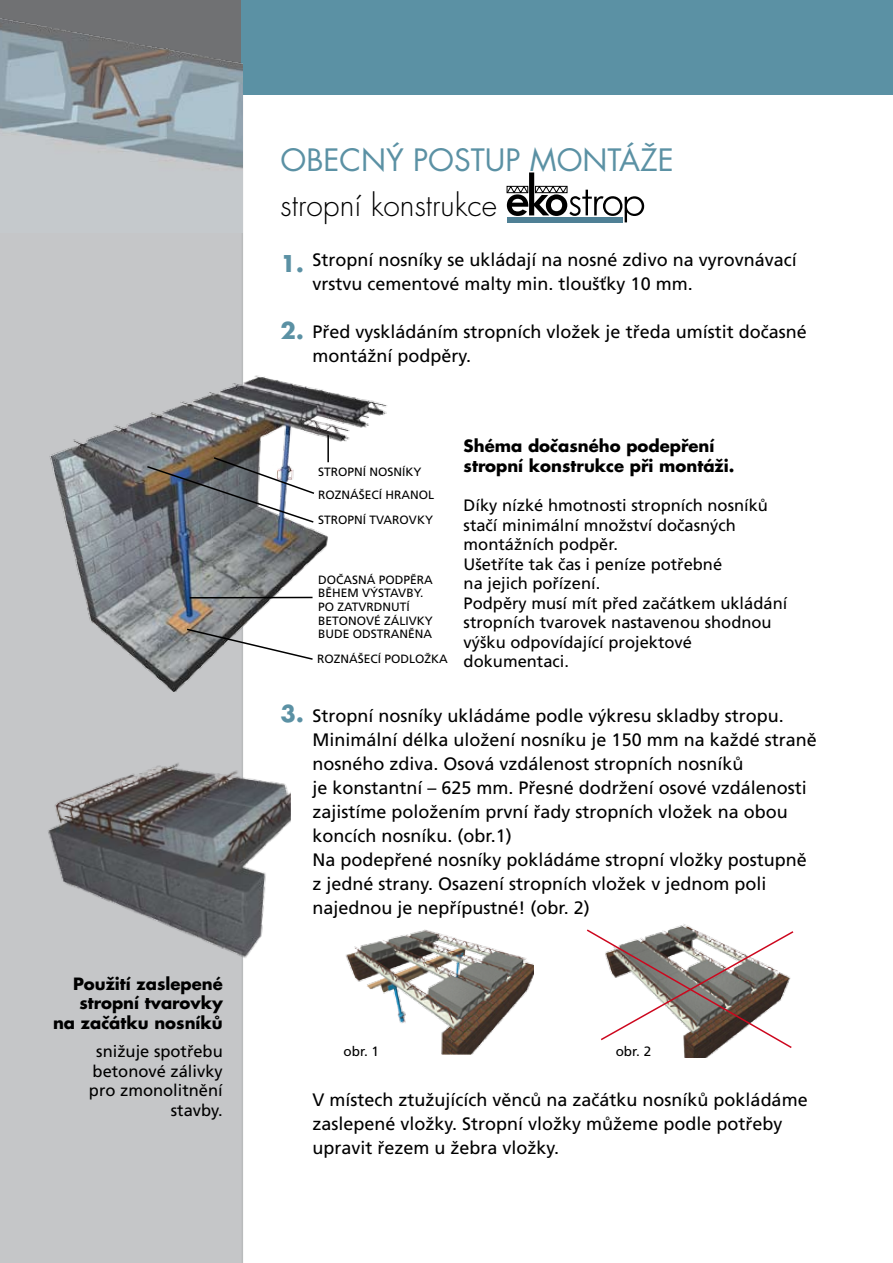
<style>
.page{position:relative;width:893px;height:1263px;background:#fff}
.page>*{position:absolute;margin:0;border:0;box-sizing:border-box;transform-origin:0 0}
.t1{font:30px "Futura CE";color:#5b91a4}
.t2{font:300 30px "Futura CE";color:#000}
.t3{font:700 22.5px "Futura CE";color:#5b91a4}
.t4{font:18px/24px "Frutiger CE";color:#000}
.t5{font:16.5px/19.5px "Frutiger CE";color:#000}
.t6{font:700 16.5px/19.5px "Futura CE";color:#000}
.t7{font:13.5px "Frutiger CE";color:#000}
.t8{font:12px "Frutiger CE";color:#000}
</style>
<div class="page">
<div style="left:0;top:94px;width:243px;height:1169px;background:#c5c6c8"></div>
<div style="left:0;top:0;width:893px;height:94px;background:#5b91a4"></div>
<img style="left:0;top:0;width:242px;height:233px">
<svg style="left:507px;top:172px;width:137px;height:50px"></svg>
<img style="left:43px;top:366px;width:344px;height:326px">
<hr style="left:327px;top:435px;width:2px;height:27px;background:#000">
<hr style="left:190px;top:597px;width:123px;height:1px;background:#000">
<img style="left:146px;top:456px;width:170px;height:68px">
<svg style="left:185px;top:627px;width:129px;height:34px"></svg>
<img style="left:345px;top:929px;width:189px;height:125px">
<img style="left:674px;top:924px;width:45px;height:134px">
<svg style="left:587px;top:928px;width:207px;height:121px"></svg>
<img style="left:41px;top:752px;width:250px;height:221px">
<p class="t6" style="left:53px;top:974px;width:171px;text-align:right">Použití zaslepené stropní tvarovky<br>na začátku nosníků</p>
<p class="t5" style="left:89px;top:1042px;width:135px;text-align:right">snižuje spotřebu betonové zálivky pro zmonolitnění stavby.</p>
<h1 class="t1" style="left:281px;top:143px;width:64px">OBECN</h1>
<h1 class="t1" style="left:386px;top:143px;width:102px">Ý POSTUP</h1>
<h1 class="t1" style="left:530px;top:143px;width:50px">MONT</h1>
<h1 class="t1" style="left:619px;top:143px;width:52px">ÁŽE</h1>
<h1 class="t2" style="left:281px;top:188px;width:218px">stropní konstrukce</h1>
<p class="t3" style="left:281px;top:249px;width:25px">1.</p>
<p class="t3" style="left:281px;top:316px;width:25px">2.</p>
<p class="t4" style="left:313px;top:248px;width:486px">Stropní nosníky se ukládají na nosné zdivo na vyrovnávací vrstvu cementové malty min. tloušťky 10 mm.</p>
<p class="t4" style="left:313px;top:320px;width:496px">Před vyskládáním stropních vložek je tředa umístit dočasné montážní podpěry.</p>
<p class="t8" style="left:318px;top:465px;width:15px">Stropn</p>
<p class="t8" style="left:363px;top:465px;width:60px">í NOSNÍKY</p>
<p class="t8" style="left:318px;top:488px;width:118px">roznášecí hrano l</p>
<p class="t8" style="left:318px;top:513px;width:15px">Stropn</p>
<p class="t8" style="left:363px;top:513px;width:39px">í tvarovk</p>
<p class="t8" style="left:425px;top:513px;width:10px">y</p>
<p class="t8" style="left:318px;top:573px;width:9px">doč</p>
<p class="t8" style="left:343px;top:573px;width:44px">asná podp</p>
<p class="t8" style="left:410px;top:573px;width:24px">ěra</p>
<p class="t8" style="left:318px;top:586px;width:24px">během</p>
<p class="t8" style="left:362px;top:586px;width:63px">výstavb y.</p>
<p class="t8" style="left:318px;top:600px;width:43px">po zatvrdnut</p>
<p class="t8" style="left:407px;top:600px;width:5px">í</p>
<p class="t8" style="left:318px;top:613px;width:9px">betonov</p>
<p class="t8" style="left:374px;top:613px;width:60px">é zálivky</p>
<p class="t8" style="left:318px;top:627px;width:9px">bude</p>
<p class="t8" style="left:353px;top:627px;width:9px">odstr</p>
<p class="t8" style="left:391px;top:627px;width:43px">aněna</p>
<p class="t8" style="left:317px;top:652px;width:76px">roznášecí pod</p>
<p class="t8" style="left:409px;top:652px;width:40px">ložka</p>
<p class="t6" style="left:464px;top:437px;width:272px">Shéma dočasného podepření stropní konstrukce při montáži.</p>
<p class="t5" style="left:464px;top:495px;width:325px">Díky nízké hmotnosti stropních nosníků stačí minimální množství dočasných montážních podpěr.<br>Ušetříte tak čas i peníze potřebné<br>na jejich pořízení.<br>Podpěry musí mít před začátkem ukládání stropních tvarovek nastavenou shodnou výšku odpovídající projektové dokumentaci.</p>
<p class="t3" style="left:281px;top:699px;width:25px">3.</p>
<p class="t4" style="left:313px;top:704px;width:506px">Stropní nosníky ukládáme podle výkresu skladby stropu.<br>Minimální délka uložení nosníku je 150 mm na každé straně nosného zdiva. Osová vzdálenost stropních nosníků<br>je konstantní – 625 mm. Přesné dodržení osové vzdálenosti zajistíme položením první řady stropních vložek na obou koncích nosníku. (obr.1)<br>Na podepřené nosníky pokládáme stropní vložky postupně z jedné strany. Osazení stropních vložek v jednom poli najednou je nepřípustné! (obr. 2)</p>
<p class="t7" style="left:344px;top:1044px;width:37px">obr. 1</p>
<p class="t7" style="left:616px;top:1044px;width:37px">obr. 2</p>
<p class="t4" style="left:313px;top:1088px;width:497px">V místech ztužujících věnců na začátku nosníků pokládáme zaslepené vložky. Stropní vložky můžeme podle potřeby upravit řezem u žebra vložky.</p>
</div>
